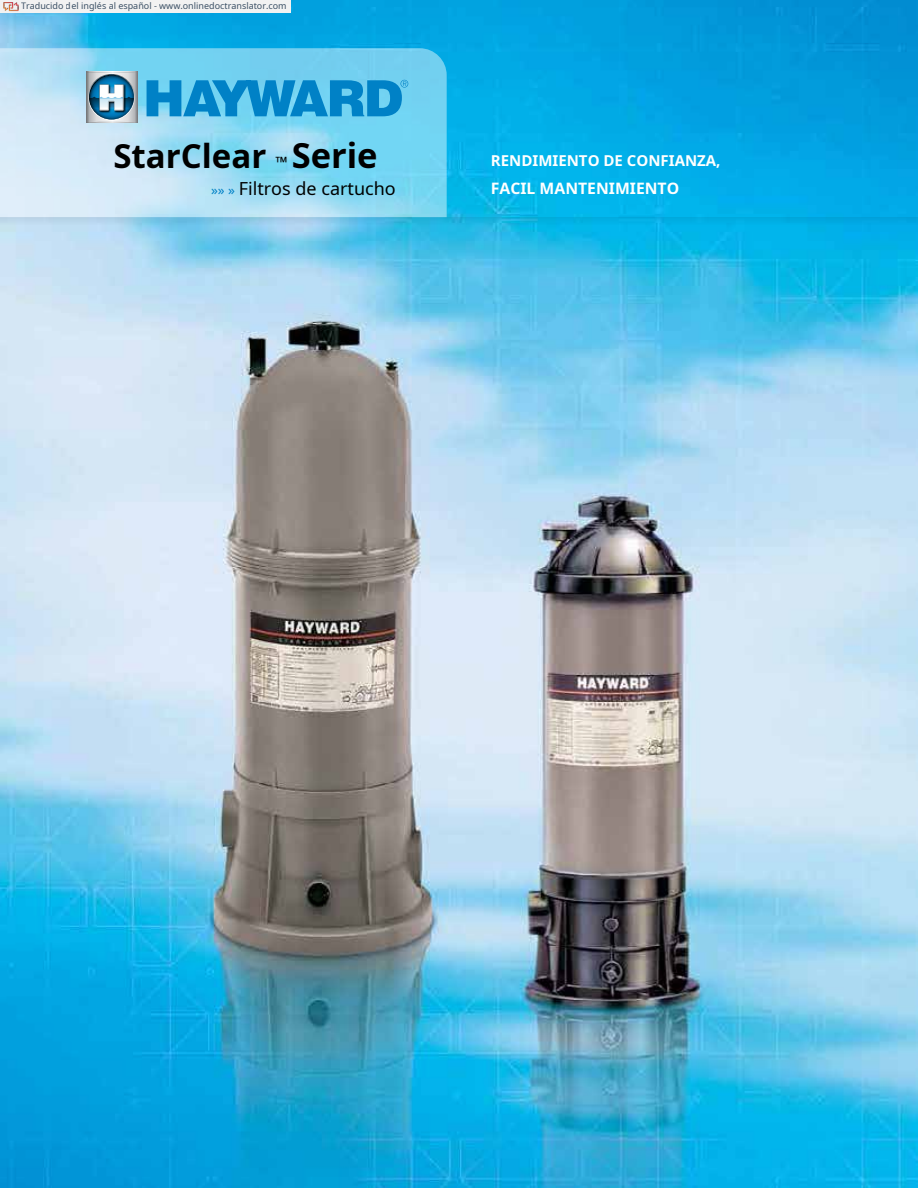
<style>
.page{position:relative;width:918px;height:1188px;background:#fff}
.page>*{position:absolute;margin:0;border:0;box-sizing:border-box;transform-origin:0 0}
.t1{font:700 33px "Noto Sans";color:#000}
.t2{font:18px "Noto Sans";color:#000}
.t3{font:700 15.75px "Noto Sans";color:#fff}
.t4{font:700 15px "Noto Sans";color:#fff}
.t5{font:9px "Noto Sans";color:rgb(15 43 70/.8)}
.s1{font-size:15.75px}
.s2{font-size:34.5px}
.s3{font-size:13.5px;color:#0081c6}
</style>
<div class="page">
<img style="left:0;top:0;width:918px;height:1188px">
<svg style="left:0;top:217px;width:918px;height:10px;background:#44bbe5"></svg>
<svg style="left:0;top:48px;width:447px;height:169px;background:#9edcf4"></svg>
<img style="left:75px;top:60px;width:75px;height:69px">
<svg style="left:86px;top:72px;width:51px;height:1px"></svg>
<svg style="left:89px;top:75px;width:45px;height:45px"></svg>
<svg style="left:86px;top:85px;width:51px;height:38px;background:#7b9fb3"></svg>
<svg style="left:147px;top:80px;width:261px;height:36px;background:#279cd4"></svg>
<div style="left:0;top:0;width:291px;height:14px;background:#f2f2f2"></div>
<img style="left:4px;top:2px;width:15px;height:13px">
<p class="t5" style="left:21px;top:-1px;width:267px">Traducido del inglés al español - www.onlinedoctranslator.com</p>
<h1 class="t1" style="left:113px;top:132px;width:266px">StarClear <span class="s1">™</span> <span class="s2">Serie</span></h1>
<h3 class="t4" style="left:491px;top:150px;width:231px">RENDIMIENTO DE CONFIANZA,</h3>
<h2 class="t2" style="left:211px;top:175px;width:186px"><span class="s3">»» »</span> Filtros de cartucho</h2>
<h3 class="t3" style="left:491px;top:178px;width:190px">FACIL MANTENIMIENTO</h3>
</div>
